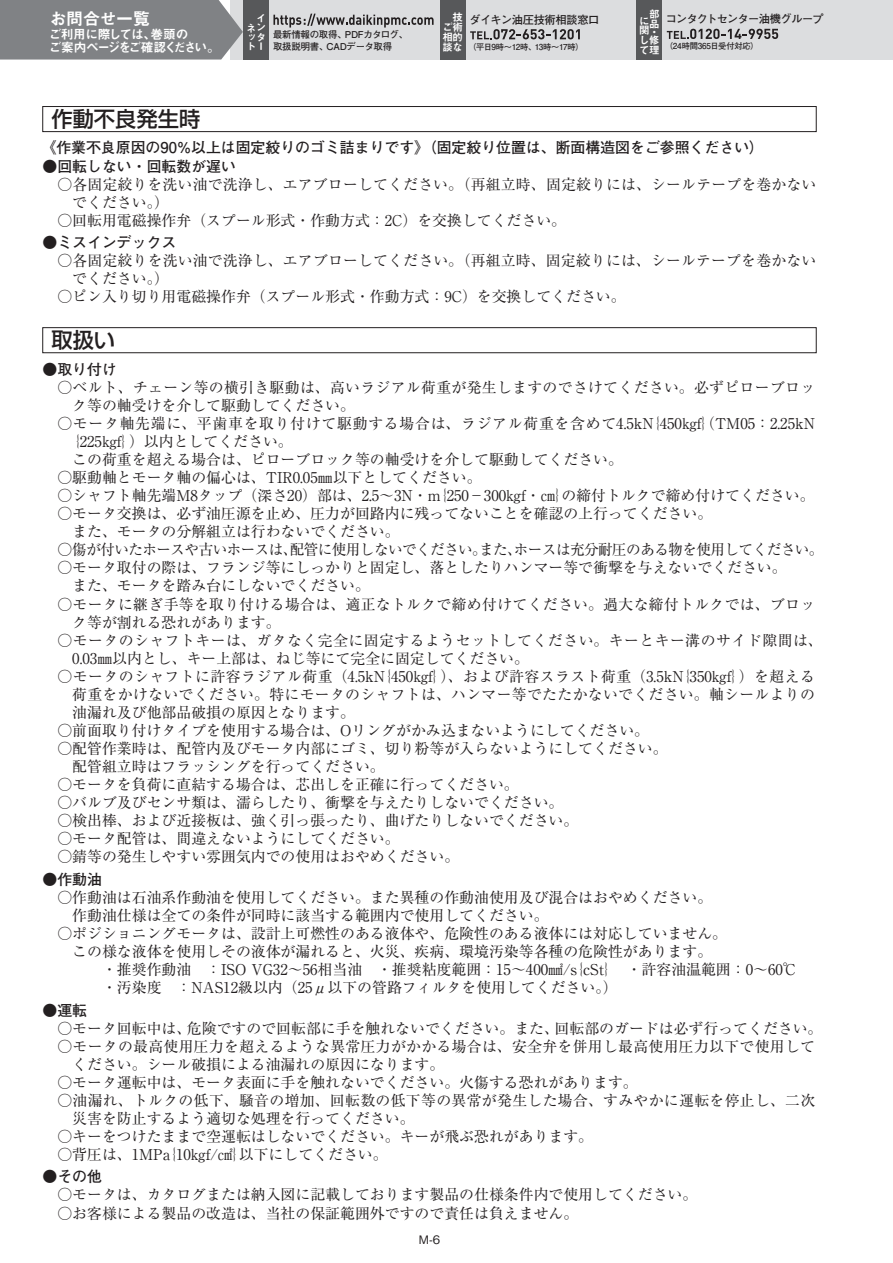
<style>
.page{position:relative;width:893px;height:1263px;background:#fff}
.page>*{position:absolute;margin:0;border:0;box-sizing:border-box;transform-origin:0 0}
.t1{font:500 21.3px "Shin Go Pro";color:#231f20}
.t2{font:16.95px "Midashi Go Pro MB31 90 pv RKSJ H";letter-spacing:-.03em;color:#fff}
.t3{font:14.85px/18px "Ryumin Pro";color:#231f20}
.t4{font:14.85px/18px "Ryumin Pro";letter-spacing:.02em;color:#231f20}
.t5{font:700 14.85px "Futo Go B101 Pro";color:#231f20}
.t6{font:14.85px/18px "Ryumin Pro";letter-spacing:.03em;color:#231f20}
.t7{font:14.85px "Ryumin Pro";letter-spacing:.045em;color:#231f20}
.t8{font:14.85px "Ryumin Pro";letter-spacing:-.035em;color:#231f20}
.t9{font:12.75px/13.4px "Midashi Go Pro MB31 90 pv RKSJ H";letter-spacing:-.07em;color:#fff}
.t10{font:500 11.7px "Gothic BBB Pro";color:#231f20}
.t11{font:11.25px "Futo Go B101 Pro Bold 90 pv RKSJ H";letter-spacing:-.075em;color:#231f20}
.t12{font:11.25px "Futo Go B101 Pro Bold 90 pv RKSJ H";letter-spacing:-.025em;color:#231f20}
.t13{font:10.5px/10.1px "Midashi Go Pro MB31 90 pv RKSJ V";color:#fff}
.t14{font:10.05px/9.4px "Midashi Go Pro MB31 90 pv RKSJ V";color:#fff;text-align:justify}
.t15{font:9.45px/11.4px "Futo Go B101 Pro Bold 90 pv RKSJ H";letter-spacing:-.035em;color:#231f20}
.t16{font:8.25px "Futo Go B101 Pro Bold 90 pv RKSJ H";letter-spacing:-.06em;color:#231f20}
.t17{font:8.25px "Futo Go B101 Pro Bold 90 pv RKSJ H";letter-spacing:-.025em;color:#231f20}
</style>
<div class="page">
<div style="left:43px;top:106px;width:773px;height:26px;border:1px solid #231f20"></div>
<div style="left:43px;top:327px;width:773px;height:26px;border:1px solid #231f20"></div>
<div style="left:269px;top:0;width:171px;height:60px;background:#dcdddf"></div>
<div style="left:466px;top:0;width:171px;height:60px;background:#dcdddf"></div>
<div style="left:662px;top:0;width:231px;height:60px;background:#dcdddf"></div>
<div style="left:0;top:0;width:243px;height:60px;background:#808285"></div>
<div style="left:243px;top:0;width:26px;height:60px;background:#57585a"></div>
<div style="left:440px;top:0;width:26px;height:60px;background:#57585a"></div>
<div style="left:637px;top:0;width:25px;height:60px;background:#57585a"></div>
<svg style="left:470px;top:29px;width:110px;height:10px"></svg>
<svg style="left:667px;top:29px;width:111px;height:10px"></svg>
<svg style="left:273px;top:14px;width:161px;height:14px"></svg>
<p class="t2" style="left:50px;top:5px;width:102px">お問合せ一覧</p>
<p class="t13" style="left:649px;top:8px;width:11px">部品</p>
<p class="t13" style="left:639px;top:27px;width:21px;line-height:8.2px;text-indent:10px">・し修</p>
<p class="t13" style="left:639px;top:44px;width:21px">て理</p>
<p class="t13" style="left:442px;top:11px;width:22px;text-align:justify;text-indent:10px">技ご術相的談な</p>
<p class="t12" style="left:469px;top:10px;width:132px">ダイキン油圧技術相談窓口</p>
<p class="t16" style="left:468px;top:40px;width:117px">（平日9時～12時、13時～17時）</p>
<p class="t14" style="left:246px;top:12px;width:21px;text-indent:10px">イネンッタトー</p>
<p class="t13" style="left:639px;top:14px;width:11px">に関</p>
<p class="t9" style="left:49px;top:26px;width:173px">ご利用に際しては、巻頭の<br>ご案内ページをご確認ください。</p>
<p class="t15" style="left:273px;top:28px;width:137px">最新情報の取得、PDFカタログ、取扱説明書、CADデータ取得</p>
<p class="t11" style="left:666px;top:10px;width:159px">コンタクトセンター油機グループ</p>
<p class="t17" style="left:665px;top:40px;width:96px">（24時間365日受付対応）</p>
<h1 class="t1" style="left:51px;top:102px;width:150px">作動不良発生時</h1>
<p class="t5" style="left:41px;top:136px;width:724px">《作業不良原因の90%以上は固定絞りのゴミ詰まりです》（固定絞り位置は、断面構造図をご参照ください）</p>
<p class="t5" style="left:43px;top:154px;width:195px">●回転しない・回転数が遅い</p>
<p class="t3" style="left:72px;top:174px;width:746px;text-indent:-15px">○各固定絞りを洗い油で洗浄し、エアブローしてください。（再組立時、固定絞りには、シールテープを巻かないでください。）</p>
<p class="t3" style="left:57px;top:210px;width:510px">○回転用電磁操作弁（スプール形式・作動方式：2C）を交換してください。</p>
<p class="t5" style="left:43px;top:231px;width:135px">●ミスインデックス</p>
<p class="t3" style="left:72px;top:251px;width:746px;text-indent:-15px">○各固定絞りを洗い油で洗浄し、エアブローしてください。（再組立時、固定絞りには、シールテープを巻かないでください。）</p>
<p class="t3" style="left:57px;top:287px;width:570px">○ピン入り切り用電磁操作弁（スプール形式・作動方式：9C）を交換してください。</p>
<h1 class="t1" style="left:51px;top:323px;width:65px">取扱い</h1>
<p class="t5" style="left:43px;top:357px;width:76px">●取り付け</p>
<p class="t4" style="left:72px;top:377px;width:744px;text-indent:-15px">○ベルト、チェーン等の横引き駆動は、高いラジアル荷重が発生しますのでさけてください。必ずピローブロック等の軸受けを介して駆動してください。</p>
<p class="t7" style="left:57px;top:411px;width:759px">○モータ軸先端に、平歯車を取り付けて駆動する場合は、ラジアル荷重を含めて4.5kN｛450㎏f｝（TM05：2.25kN</p>
<p class="t3" style="left:65px;top:431px;width:229px">｛225㎏f｝）以内としてください。</p>
<p class="t3" style="left:72px;top:449px;width:552px">この荷重を超える場合は、ピローブロック等の軸受けを介して駆動してください。</p>
<p class="t3" style="left:57px;top:467px;width:426px">○駆動軸とモータ軸の偏心は、TIR0.05㎜以下としてください。</p>
<p class="t3" style="left:57px;top:485px;width:759px">○シャフト軸先端M8タップ（深さ20）部は、2.5〜3N・m｛250−300㎏f・㎝｝の締付トルクで締め付けてください。</p>
<p class="t3" style="left:72px;top:504px;width:641px;text-indent:-15px">○モータ交換は、必ず油圧源を止め、圧力が回路内に残ってないことを確認の上行ってください。また、モータの分解組立は行わないでください。</p>
<p class="t8" style="left:57px;top:538px;width:767px">○傷が付いたホースや古いホースは、配管に使用しないでください。また、ホースは充分耐圧のある物を使用してください。</p>
<p class="t3" style="left:72px;top:558px;width:716px;text-indent:-15px">○モータ取付の際は、フランジ等にしっかりと固定し、落としたりハンマー等で衝撃を与えないでください。また、モータを踏み台にしないでください。</p>
<p class="t4" style="left:72px;top:594px;width:744px;text-indent:-15px">○モータに継ぎ手等を取り付ける場合は、適正なトルクで締め付けてください。過大な締付トルクでは、ブロック等が割れる恐れがあります。</p>
<p class="t6" style="left:72px;top:630px;width:752px;text-indent:-15px">○モータのシャフトキーは、ガタなく完全に固定するようセットしてください。キーとキー溝のサイド隙間は、<br>0.03㎜以内とし、キー上部は、ねじ等にて完全に固定してください。</p>
<p class="t3" style="left:72px;top:666px;width:744px;text-align:justify;text-indent:-15px">○モータのシャフトに許容ラジアル荷重（4.5kN｛450㎏f｝）、および許容スラスト荷重（3.5kN｛350㎏f｝）を超える荷重をかけないでください。特にモータのシャフトは、ハンマー等でたたかないでください。軸シールよりの油漏れ及び他部品破損の原因となります。</p>
<p class="t3" style="left:57px;top:720px;width:593px">○前面取り付けタイプを使用する場合は、Oリングがかみ込まないようにしてください。</p>
<p class="t3" style="left:72px;top:738px;width:597px;text-indent:-15px">○配管作業時は、配管内及びモータ内部にゴミ、切り粉等が入らないようにしてください。配管組立時はフラッシングを行ってください。</p>
<p class="t3" style="left:57px;top:775px;width:463px">○モータを負荷に直結する場合は、芯出しを正確に行ってください。</p>
<p class="t3" style="left:57px;top:793px;width:507px">○バルブ及びセンサ類は、濡らしたり、衝撃を与えたりしないでください。</p>
<p class="t3" style="left:57px;top:811px;width:522px">○検出棒、および近接板は、強く引っ張ったり、曲げたりしないでください。</p>
<p class="t3" style="left:57px;top:829px;width:344px">○モータ配管は、間違えないようにしてください。</p>
<p class="t3" style="left:57px;top:847px;width:403px">○錆等の発生しやすい雰囲気内での使用はおやめください。</p>
<p class="t5" style="left:43px;top:867px;width:61px">●作動油</p>
<p class="t3" style="left:72px;top:887px;width:641px;text-indent:-15px">○作動油は石油系作動油を使用してください。また異種の作動油使用及び混合はおやめください。作動油仕様は全ての条件が同時に該当する範囲内で使用してください。</p>
<p class="t3" style="left:57px;top:923px;width:671px;text-align:center">○ポジショニングモータは、設計上可燃性のある液体や、危険性のある液体には対応していません。この様な液体を使用しその液体が漏れると、火災、疾病、環境汚染等各種の危険性があります。</p>
<p class="t3" style="left:102px;top:959px;width:697px">・推奨作動油　：ISO VG32〜56相当油　・推奨粘度範囲：15〜400㎟/s｛cSt｝　・許容油温範囲：0〜60℃・汚染度　：NAS12級以内（25μ以下の管路フィルタを使用してください。）</p>
<p class="t5" style="left:43px;top:998px;width:46px">●運転</p>
<p class="t3" style="left:57px;top:1018px;width:767px">○モータ回転中は、危険ですので回転部に手を触れないでください。また、回転部のガードは必ず行ってください。</p>
<p class="t4" style="left:72px;top:1036px;width:744px;text-indent:-15px">○モータの最高使用圧力を超えるような異常圧力がかかる場合は、安全弁を併用し最高使用圧力以下で使用してください。シール破損による油漏れの原因になります。</p>
<p class="t3" style="left:57px;top:1072px;width:582px">○モータ運転中は、モータ表面に手を触れないでください。火傷する恐れがあります。</p>
<p class="t4" style="left:72px;top:1090px;width:744px;text-indent:-15px">○油漏れ、トルクの低下、騒音の増加、回転数の低下等の異常が発生した場合、すみやかに運転を停止し、二次災害を防止するよう適切な処理を行ってください。</p>
<p class="t3" style="left:57px;top:1126px;width:537px">○キーをつけたままで空運転はしないでください。キーが飛ぶ恐れがあります。</p>
<p class="t3" style="left:57px;top:1144px;width:332px">○背圧は、1MPa｛10㎏f/㎠｝以下にしてください。</p>
<p class="t5" style="left:43px;top:1165px;width:61px">●その他</p>
<p class="t3" style="left:57px;top:1185px;width:641px">○モータは、カタログまたは納入図に記載しております製品の仕様条件内で使用してください。</p>
<p class="t3" style="left:57px;top:1203px;width:522px">○お客様による製品の改造は、当社の保証範囲外ですので責任は負えません。</p>
<p class="t10" style="left:419px;top:1230px;width:23px">M-6</p>
</div>
